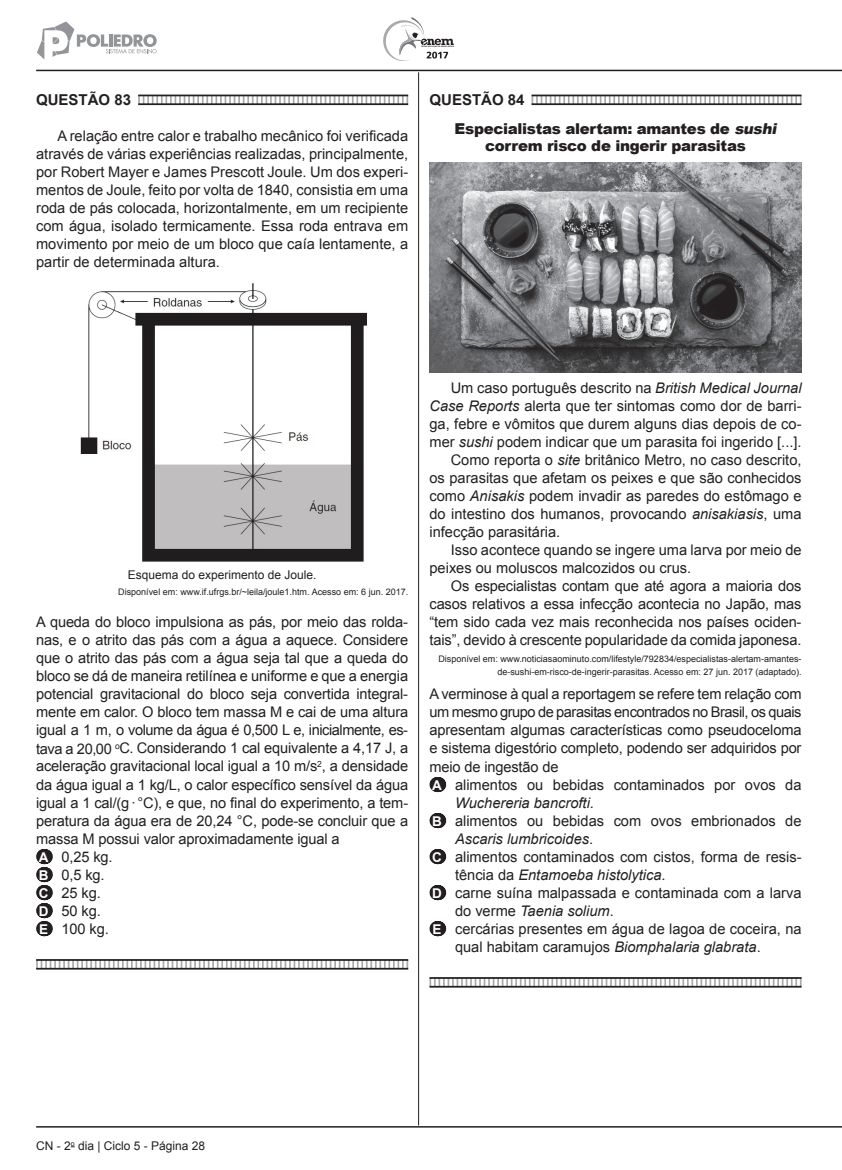
<style>
.page{position:relative;width:842px;height:1170px;background:#fff}
.page>*{position:absolute;margin:0;border:0;box-sizing:border-box;transform-origin:0 0}
.t1{font:900 15px/29.2px "Arial";letter-spacing:-.02em;color:#231f20}
.t2{font:700 15px "Arial";color:#231f20}
.t3{font:14.7px/18px "Arial";letter-spacing:-.01em;color:#231f20;text-align:justify}
.t4{font:italic 14.7px "Arial";color:#231f20}
.t5{font:14.7px "Arial";letter-spacing:-.03em;color:#231f20}
.t6{font:12px "Arial";color:#231f20}
.t7{font:9px/13.5px "Arial";color:#231f20;text-align:right}
.s1{font-weight:700}
.s2{font-style:italic}
.s3{font-weight:700;font-size:13.5px;color:#fff}
.s4{font-style:normal}
</style>
<div class="page">
<svg style="left:383px;top:17px;width:71px;height:44px"></svg>
<hr style="left:418px;top:72px;width:1px;height:1053px;background:#231f20">
<hr style="left:36px;top:70px;width:806px;height:1px;background:#231f20">
<hr style="left:36px;top:1125px;width:806px;height:2px;background:#231f20">
<svg style="left:37px;top:21px;width:120px;height:39px"></svg>
<svg style="left:138px;top:96px;width:270px;height:7px"></svg>
<svg style="left:44px;top:849px;width:1px;height:87px"></svg>
<svg style="left:36px;top:960px;width:372px;height:7px"></svg>
<hr style="left:138px;top:95px;width:270px;height:1px;background:#231f20">
<hr style="left:138px;top:103px;width:270px;height:2px;background:#231f20">
<img style="left:80px;top:283px;width:287px;height:279px">
<hr style="left:36px;top:959px;width:372px;height:1px;background:#231f20">
<hr style="left:36px;top:967px;width:372px;height:2px;background:#231f20">
<svg style="left:531px;top:96px;width:270px;height:7px"></svg>
<svg style="left:437px;top:777px;width:2px;height:15px"></svg>
<svg style="left:437px;top:813px;width:2px;height:15px"></svg>
<svg style="left:437px;top:849px;width:2px;height:15px"></svg>
<svg style="left:437px;top:885px;width:2px;height:15px"></svg>
<svg style="left:437px;top:921px;width:2px;height:15px"></svg>
<svg style="left:429px;top:978px;width:372px;height:7px"></svg>
<hr style="left:531px;top:95px;width:270px;height:1px;background:#231f20">
<hr style="left:531px;top:103px;width:270px;height:2px;background:#231f20">
<img style="left:429px;top:163px;width:372px;height:209px">
<hr style="left:429px;top:977px;width:372px;height:1px;background:#231f20">
<hr style="left:429px;top:985px;width:372px;height:2px;background:#231f20">
<p class="t2" style="left:36px;top:89px;width:97px">QUESTÃO 83</p>
<p class="t3" style="left:36px;top:127px;width:374px;text-indent:21px">A relação entre calor e trabalho mecânico foi verificada através de várias experiências realizadas, principalmente, por Robert Mayer e James Prescott Joule. Um dos experi&shy;mentos de Joule, feito por volta de 1840, consistia em uma roda de pás colocada, horizontalmente, em um recipiente com água, isolado termicamente. Essa roda entrava em movimento por meio de um bloco que caía lentamente, a partir de determinada altura.</p>
<p class="t1" style="left:455px;top:85px;width:327px;text-indent:-25px"><span class="s1">QUESTÃO 84<br></span>Especialistas alertam: amantes de <span class="s2">sushi</span></p>
<p class="t1" style="left:485px;top:130px;width:262px">correm risco de ingerir parasitas</p>
<p class="t6" style="left:128px;top:566px;width:190px">Esquema do experimento de Joule.</p>
<p class="t7" style="left:118px;top:585px;width:291px">Disponível em: www.if.ufrgs.br/~leila/joule1.htm. Acesso em: 6 jun. 2017.</p>
<p class="t3" style="left:36px;top:613px;width:374px;text-align:left">A queda do bloco impulsiona as pás, por meio das rolda&shy;nas, e o atrito das pás com a água a aquece. Considere que o atrito das pás com a água seja tal que a queda do bloco se dá de maneira retilínea e uniforme e que a energia potencial gravitacional do bloco seja convertida integral&shy;mente em calor. O bloco tem massa M e cai de uma altura igual a 1 m, o volume da água é 0,500 L e, inicialmente, es&shy;tava a 20,00 <sup>o</sup>C. Considerando 1 cal equivalente a 4,17 J, a aceleração gravitacional local igual a 10 m/s<sup>2</sup>, a densidade da água igual a 1 kg/L, o calor específico sensível da água igual a 1 cal/(g· °C), e que, no final do experimento, a tem&shy;peratura da água era de 20,24 °C, pode-se concluir que a massa M possui valor aproximadamente igual a<br><span class="s3">A</span> 0,25 kg.<br><span class="s3">B</span> 0,5 kg.<br><span class="s3">C</span> 25 kg.<br><span class="s3">D</span> 50 kg.<br><span class="s3">E</span> 100 kg.</p>
<p class="t3" style="left:451px;top:379px;width:352px">Um caso português descrito na <span class="s2">British Medical Journal</span></p>
<p class="t3" style="left:429px;top:397px;width:374px"><span class="s2">Case Reports</span> alerta que ter sintomas como dor de barri-</p>
<p class="t3" style="left:429px;top:415px;width:374px">ga, febre e vômitos que durem alguns dias depois de co-</p>
<p class="t3" style="left:429px;top:433px;width:374px">mer <span class="s2">sushi</span> podem indicar que um parasita foi ingerido [...].</p>
<p class="t3" style="left:451px;top:451px;width:352px">Como reporta o <span class="s2">site</span> britânico Metro, no caso descrito,</p>
<p class="t3" style="left:429px;top:469px;width:374px">os parasitas que afetam os peixes e que são conhecidos</p>
<p class="t3" style="left:429px;top:487px;width:374px">como <span class="s2">Anisakis</span> podem invadir as paredes do estômago e</p>
<p class="t3" style="left:429px;top:505px;width:374px">do intestino dos humanos, provocando <span class="s2">anisakiasis</span>, uma</p>
<p class="t3" style="left:429px;top:523px;width:132px">infecção parasitária.</p>
<p class="t3" style="left:451px;top:541px;width:352px">Isso acontece quando se ingere uma larva por meio de</p>
<p class="t3" style="left:429px;top:559px;width:263px">peixes ou moluscos malcozidos ou crus.</p>
<p class="t3" style="left:451px;top:577px;width:352px">Os especialistas contam que até agora a maioria dos</p>
<p class="t3" style="left:429px;top:595px;width:373px">casos relativos a essa infecção acontecia no Japão, mas</p>
<p class="t3" style="left:429px;top:613px;width:373px">“tem sido cada vez mais reconhecida nos países ociden-</p>
<p class="t3" style="left:429px;top:631px;width:373px">tais”, devido à crescente popularidade da comida japonesa.</p>
<p class="t7" style="left:438px;top:651px;width:365px">Disponível em: www.noticiasaominuto.com/lifestyle/792834/especialistas-alertam-amantes&shy;de-sushi-em-risco-de-ingerir-parasitas. Acesso em: 27 jun. 2017 (adaptado).</p>
<p class="t3" style="left:429px;top:685px;width:374px">A verminose à qual a reportagem se refere tem relação com</p>
<p class="t5" style="left:429px;top:702px;width:373px">um mesmo grupo de parasitas encontrados no Brasil, os quais</p>
<p class="t3" style="left:429px;top:721px;width:373px">apresentam algumas características como pseudoceloma</p>
<p class="t3" style="left:429px;top:739px;width:373px">e sistema digestório completo, podendo ser adquiridos por</p>
<p class="t3" style="left:429px;top:757px;width:131px">meio de ingestão de</p>
<p class="t3" style="left:432px;top:775px;width:371px"><span class="s3">A</span> alimentos ou bebidas contaminados por ovos da</p>
<p class="t4" style="left:455px;top:792px;width:140px">Wuchereria bancrofti<span class="s4">.</span></p>
<p class="t3" style="left:432px;top:811px;width:371px"><span class="s3">B</span> alimentos ou bebidas com ovos embrionados de</p>
<p class="t4" style="left:455px;top:828px;width:140px">Ascaris lumbricoides<span class="s4">.</span></p>
<p class="t3" style="left:432px;top:847px;width:371px"><span class="s3">C</span> alimentos contaminados com cistos, forma de resis-</p>
<p class="t4" style="left:455px;top:864px;width:212px"><span class="s4">tência da</span> Entamoeba histolytica<span class="s4">.</span></p>
<p class="t3" style="left:432px;top:883px;width:371px"><span class="s3">D</span> carne suína malpassada e contaminada com a larva</p>
<p class="t4" style="left:455px;top:900px;width:160px"><span class="s4">do verme</span> Taenia solium<span class="s4">.</span></p>
<p class="t3" style="left:433px;top:919px;width:370px"><span class="s3">E</span> cercárias presentes em água de lagoa de coceira, na</p>
<p class="t3" style="left:455px;top:937px;width:307px">qual habitam caramujos <span class="s2">Biomphalaria glabrata</span>.</p>
<p class="t6" style="left:36px;top:1137px;width:171px">CN - 2<sup>o</sup> dia | Ciclo 5 - Página 28</p>
</div>
